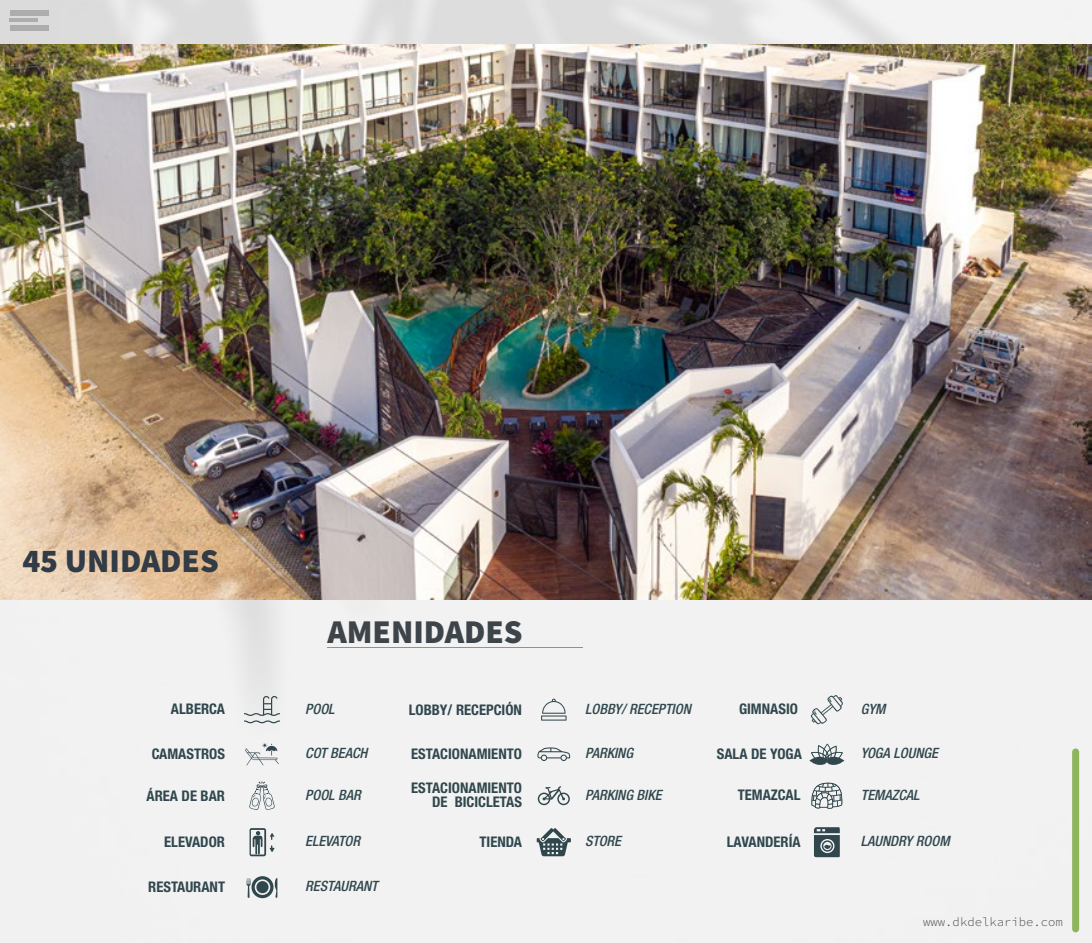
<style>
.page{position:relative;width:1092px;height:943px;background:#fff}
.page>*{position:absolute;margin:0;border:0;box-sizing:border-box;transform-origin:0 0}
.t1{font:33.25px "Source Sans Variable";color:#3d444a}
.t2{font:33.25px "Source Sans Variable";color:#323c46}
.t3{font:700 condensed 14.7px/14.7px "Helvetica Neue LT Std";color:#30474d;text-align:right}
.t4{font:italic 500 condensed 14.17px "Helvetica Neue LT Std";color:#30474d}
.t5{font:300 12.25px "Source Code Pro";color:#3d444a}
</style>
<div class="page">
<img style="left:0;top:0;width:1091px;height:943px">
<div style="left:1071px;top:648px;width:7px;height:272px;background:#f2f2f2;border-radius:4px"></div>
<svg style="left:1071px;top:748px;width:7px;height:184px"></svg>
<div style="left:10px;top:10px;width:38px;height:5px;background:#adadad"></div>
<hr style="left:10px;top:19px;width:28px;height:3px;background:#000">
<div style="left:10px;top:26px;width:38px;height:5px;background:#adadad"></div>
<img style="left:0;top:45px;width:1091px;height:554px">
<hr style="left:327px;top:647px;width:256px;height:1px;background:#81aa38">
<svg style="left:541px;top:698px;width:25px;height:22px"></svg>
<svg style="left:537px;top:747px;width:33px;height:14px"></svg>
<svg style="left:810px;top:695px;width:33px;height:29px"></svg>
<svg style="left:537px;top:786px;width:33px;height:19px"></svg>
<svg style="left:809px;top:743px;width:35px;height:22px"></svg>
<svg style="left:811px;top:782px;width:31px;height:26px"></svg>
<svg style="left:813px;top:827px;width:26px;height:30px"></svg>
<svg style="left:536px;top:828px;width:35px;height:28px"></svg>
<svg style="left:244px;top:696px;width:36px;height:27px"></svg>
<svg style="left:245px;top:743px;width:34px;height:22px"></svg>
<svg style="left:249px;top:782px;width:26px;height:28px"></svg>
<svg style="left:249px;top:828px;width:25px;height:28px"></svg>
<svg style="left:246px;top:876px;width:31px;height:22px"></svg>
<h1 class="t2" style="left:22px;top:541px;width:198px">45 UNIDADES</h1>
<h1 class="t1" style="left:327px;top:611px;width:196px">AMENIDADES</h1>
<p class="t3" style="left:171px;top:701px;width:56px">ALBERCA</p>
<p class="t4" style="left:305px;top:700px;width:31px">POOL</p>
<p class="t3" style="left:152px;top:746px;width:75px">CAMASTROS</p>
<p class="t4" style="left:305px;top:744px;width:64px">COT BEACH</p>
<p class="t3" style="left:146px;top:787px;width:80px">ÁREA DE BAR</p>
<p class="t4" style="left:305px;top:786px;width:57px">POOL BAR</p>
<p class="t3" style="left:164px;top:833px;width:62px">ELEVADOR</p>
<p class="t3" style="left:148px;top:878px;width:78px">RESTAURANT</p>
<p class="t4" style="left:305px;top:832px;width:56px">ELEVATOR</p>
<p class="t4" style="left:305px;top:877px;width:74px">RESTAURANT</p>
<p class="t3" style="left:409px;top:701px;width:115px">LOBBY/ RECEPCIÓN</p>
<p class="t4" style="left:585px;top:700px;width:107px">LOBBY/ RECEPTION</p>
<p class="t3" style="left:411px;top:746px;width:112px">ESTACIONAMIENTO</p>
<p class="t4" style="left:585px;top:744px;width:50px">PARKING</p>
<p class="t3" style="left:411px;top:780px;width:112px">ESTACIONAMIENTO<br>DE BICICLETAS</p>
<p class="t4" style="left:585px;top:786px;width:78px">PARKING BIKE</p>
<p class="t3" style="left:739px;top:701px;width:60px">GIMNASIO</p>
<p class="t4" style="left:860px;top:700px;width:26px">GYM</p>
<p class="t3" style="left:716px;top:746px;width:86px">SALA DE YOGA</p>
<p class="t3" style="left:737px;top:787px;width:64px">TEMAZCAL</p>
<p class="t4" style="left:860px;top:786px;width:60px">TEMAZCAL</p>
<p class="t4" style="left:860px;top:744px;width:79px">YOGA LOUNGE</p>
<p class="t3" style="left:479px;top:833px;width:44px">TIENDA</p>
<p class="t4" style="left:585px;top:832px;width:37px">STORE</p>
<p class="t3" style="left:726px;top:834px;width:75px">LAVANDERÍA</p>
<p class="t4" style="left:860px;top:832px;width:90px">LAUNDRY ROOM</p>
<p class="t5" style="left:923px;top:913px;width:141px">www.dkdelkaribe.com</p>
</div>
